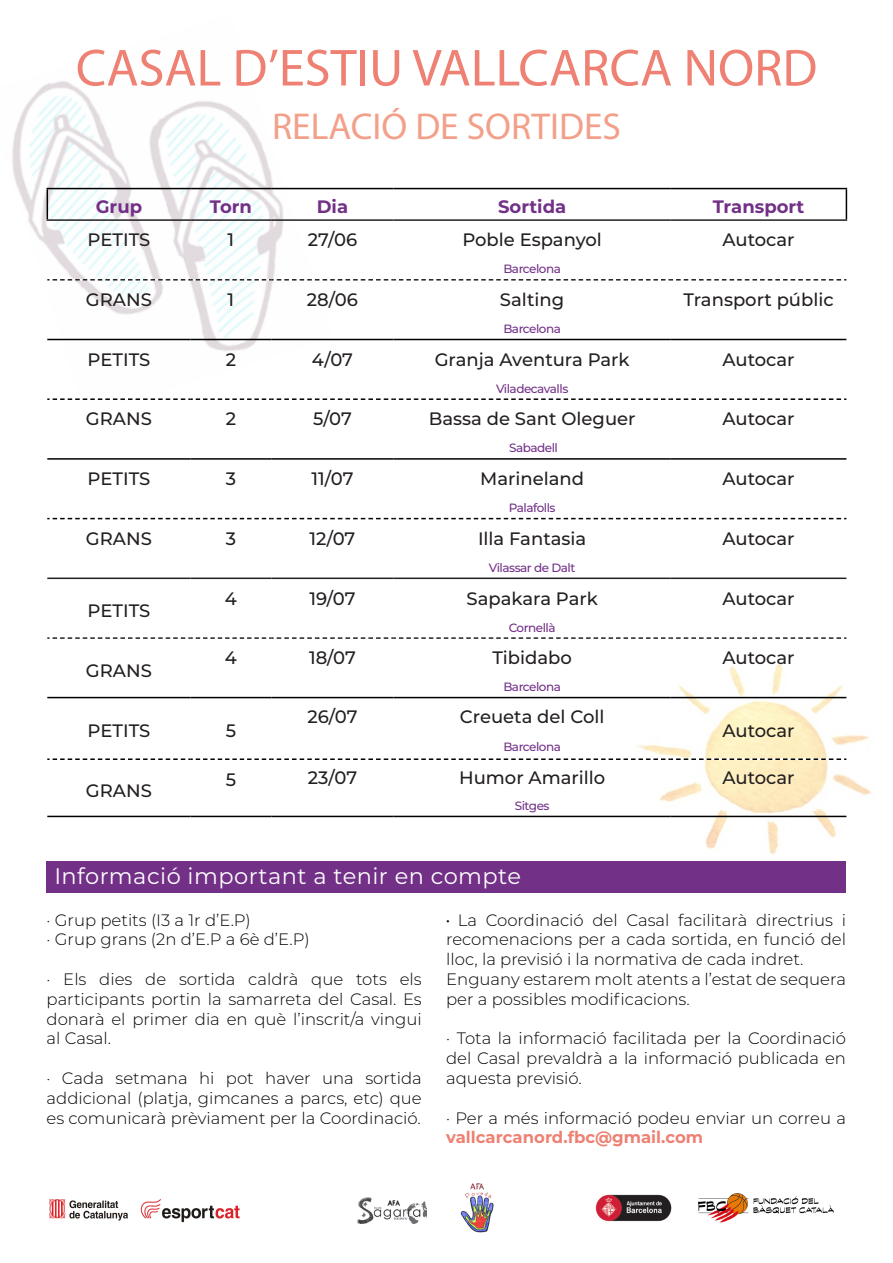
<style>
.page{position:relative;width:893px;height:1263px;background:#fff}
.page>*{position:absolute;margin:0;border:0;box-sizing:border-box;transform-origin:0 0}
.t1{font:52.5px "Myriad Pro";color:#ee8173}
.t2{font:37.5px "Myriad Pro";color:#f3a08a}
.t3{font:22.5px "Montserrat";letter-spacing:.02em;color:#fff}
.t4{font:500 18px "Montserrat";color:#231f20}
.t5{font:700 18px "Montserrat";color:#723087}
.t6{font:300 16.5px/19.8px "Montserrat";color:#000;text-align:justify}
.t7{font:500 12px "Montserrat";letter-spacing:-.04em;color:#723087}
.s1{font-family:"Myriad Pro";font-weight:400;font-size:18px}
.s2{font-weight:700;color:#ee8173}
</style>
<div class="page">
<img style="left:595px;top:1194px;width:77px;height:28px">
<img style="left:49px;top:1199px;width:191px;height:24px">
<img style="left:699px;top:1193px;width:134px;height:29px">
<img style="left:633px;top:663px;width:239px;height:192px">
<img style="left:12px;top:81px;width:320px;height:270px">
<hr style="left:47px;top:188px;width:144px;height:1px;background:#000">
<hr style="left:47px;top:189px;width:1px;height:30px;background:#000">
<hr style="left:191px;top:188px;width:80px;height:1px;background:#000">
<hr style="left:271px;top:188px;width:123px;height:1px;background:#000">
<hr style="left:394px;top:188px;width:277px;height:1px;background:#000">
<hr style="left:671px;top:188px;width:176px;height:1px;background:#000">
<hr style="left:846px;top:189px;width:1px;height:30px;background:#000">
<hr style="left:47px;top:219px;width:144px;height:2px;background:#231f20">
<hr style="left:191px;top:219px;width:80px;height:2px;background:#231f20">
<hr style="left:271px;top:219px;width:123px;height:2px;background:#231f20">
<hr style="left:394px;top:219px;width:277px;height:2px;background:#231f20">
<hr style="left:671px;top:219px;width:176px;height:2px;background:#231f20">
<hr style="left:47px;top:339px;width:144px;height:1px;background:#000">
<hr style="left:191px;top:339px;width:80px;height:1px;background:#000">
<hr style="left:271px;top:339px;width:123px;height:1px;background:#000">
<hr style="left:394px;top:339px;width:277px;height:1px;background:#000">
<hr style="left:671px;top:339px;width:175px;height:1px;background:#000">
<hr style="left:47px;top:458px;width:144px;height:2px;background:#000">
<hr style="left:191px;top:458px;width:80px;height:2px;background:#000">
<hr style="left:271px;top:458px;width:123px;height:2px;background:#000">
<hr style="left:394px;top:458px;width:277px;height:2px;background:#000">
<hr style="left:671px;top:458px;width:175px;height:2px;background:#000">
<hr style="left:47px;top:816px;width:144px;height:1px;background:#000">
<hr style="left:191px;top:816px;width:80px;height:1px;background:#000">
<hr style="left:271px;top:816px;width:123px;height:1px;background:#000">
<hr style="left:394px;top:816px;width:277px;height:1px;background:#000">
<hr style="left:671px;top:816px;width:175px;height:1px;background:#000">
<svg style="left:47px;top:279px;width:799px;height:2px"></svg>
<svg style="left:47px;top:398px;width:799px;height:2px"></svg>
<svg style="left:47px;top:518px;width:799px;height:1px"></svg>
<svg style="left:47px;top:637px;width:799px;height:2px"></svg>
<hr style="left:47px;top:577px;width:144px;height:2px;background:#231f20">
<hr style="left:191px;top:577px;width:80px;height:2px;background:#231f20">
<hr style="left:271px;top:577px;width:123px;height:2px;background:#231f20">
<hr style="left:394px;top:577px;width:277px;height:2px;background:#231f20">
<hr style="left:671px;top:577px;width:175px;height:2px;background:#231f20">
<hr style="left:47px;top:697px;width:144px;height:1px;background:#000">
<hr style="left:191px;top:697px;width:80px;height:1px;background:#000">
<hr style="left:271px;top:697px;width:123px;height:1px;background:#000">
<hr style="left:394px;top:697px;width:277px;height:1px;background:#000">
<hr style="left:671px;top:697px;width:175px;height:1px;background:#000">
<svg style="left:47px;top:758px;width:799px;height:2px"></svg>
<div style="left:47px;top:860px;width:799px;height:32px;background:#723087"></div>
<img style="left:357px;top:1197px;width:70px;height:27px">
<img style="left:461px;top:1183px;width:33px;height:50px">
<p class="t1" style="left:76px;top:36px;width:743px">CASAL D’ESTIU VALLCARCA NORD</p>
<p class="t2" style="left:272px;top:103px;width:350px">RELACIÓ DE SORTIDES</p>
<p class="t5" style="left:96px;top:194px;width:48px">Grup</p>
<p class="t5" style="left:210px;top:194px;width:44px">Torn</p>
<p class="t5" style="left:317px;top:194px;width:33px">Dia</p>
<p class="t5" style="left:498px;top:194px;width:70px">Sortida</p>
<p class="t5" style="left:713px;top:194px;width:93px">Transport</p>
<p class="t4" style="left:88px;top:227px;width:64px">PETITS</p>
<p class="t4" style="left:228px;top:227px;width:8px">1</p>
<p class="t4" style="left:308px;top:227px;width:51px">27/06</p>
<p class="t4" style="left:462px;top:227px;width:141px">Poble Espanyol</p>
<p class="t4" style="left:722px;top:227px;width:74px">Autocar</p>
<p class="t7" style="left:503px;top:261px;width:59px">Barcelona</p>
<p class="t4" style="left:86px;top:287px;width:67px">GRANS</p>
<p class="t4" style="left:228px;top:287px;width:8px">1</p>
<p class="t4" style="left:307px;top:287px;width:53px">28/06</p>
<p class="t4" style="left:500px;top:287px;width:66px">Salting</p>
<p class="t4" style="left:683px;top:287px;width:152px">Transport públic</p>
<p class="t7" style="left:503px;top:320px;width:59px">Barcelona</p>
<p class="t4" style="left:88px;top:347px;width:64px">PETITS</p>
<p class="t4" style="left:226px;top:347px;width:12px">2</p>
<p class="t4" style="left:312px;top:347px;width:43px">4/07</p>
<p class="t4" style="left:435px;top:347px;width:196px">Granja Aventura Park</p>
<p class="t4" style="left:722px;top:347px;width:74px">Autocar</p>
<p class="t7" style="left:496px;top:380px;width:74px">Viladecavalls</p>
<p class="t4" style="left:86px;top:406px;width:67px">GRANS</p>
<p class="t4" style="left:226px;top:406px;width:12px">2</p>
<p class="t4" style="left:313px;top:406px;width:40px">5/07</p>
<p class="t4" style="left:429px;top:406px;width:208px">Bassa de Sant Oleguer</p>
<p class="t4" style="left:722px;top:406px;width:74px">Autocar</p>
<p class="t7" style="left:509px;top:440px;width:50px">Sabadell</p>
<p class="t4" style="left:88px;top:466px;width:64px">PETITS</p>
<p class="t4" style="left:226px;top:466px;width:12px">3</p>
<p class="t4" style="left:311px;top:466px;width:43px">11/07</p>
<p class="t4" style="left:480px;top:466px;width:105px">Marineland</p>
<p class="t4" style="left:722px;top:466px;width:74px">Autocar</p>
<p class="t7" style="left:509px;top:499px;width:48px">Palafolls</p>
<p class="t4" style="left:86px;top:526px;width:67px">GRANS</p>
<p class="t4" style="left:226px;top:526px;width:12px">3</p>
<p class="t4" style="left:310px;top:526px;width:47px">12/07</p>
<p class="t4" style="left:478px;top:526px;width:110px">Illa Fantasia</p>
<p class="t4" style="left:722px;top:526px;width:74px">Autocar</p>
<p class="t7" style="left:489px;top:559px;width:88px">Vilassar de Dalt</p>
<p class="t4" style="left:88px;top:598px;width:64px">PETITS</p>
<p class="t4" style="left:225px;top:586px;width:14px">4</p>
<p class="t4" style="left:309px;top:586px;width:48px">19/07</p>
<p class="t4" style="left:467px;top:586px;width:133px">Sapakara Park</p>
<p class="t4" style="left:722px;top:586px;width:74px">Autocar</p>
<p class="t7" style="left:509px;top:619px;width:48px">Cornellà</p>
<p class="t4" style="left:86px;top:658px;width:67px">GRANS</p>
<p class="t4" style="left:225px;top:645px;width:14px">4</p>
<p class="t4" style="left:309px;top:645px;width:48px">18/07</p>
<p class="t4" style="left:492px;top:645px;width:81px">Tibidabo</p>
<p class="t4" style="left:722px;top:645px;width:74px">Autocar</p>
<p class="t7" style="left:503px;top:679px;width:59px">Barcelona</p>
<p class="t4" style="left:88px;top:718px;width:64px">PETITS</p>
<p class="t4" style="left:226px;top:718px;width:12px">5</p>
<p class="t4" style="left:307px;top:704px;width:52px">26/07</p>
<p class="t4" style="left:460px;top:704px;width:146px">Creueta del Coll</p>
<p class="t7" style="left:503px;top:739px;width:59px">Barcelona</p>
<p class="t4" style="left:722px;top:718px;width:74px">Autocar</p>
<p class="t4" style="left:86px;top:777px;width:67px">GRANS</p>
<p class="t4" style="left:226px;top:767px;width:12px">5</p>
<p class="t4" style="left:308px;top:765px;width:51px">23/07</p>
<p class="t4" style="left:459px;top:765px;width:148px">Humor Amarillo</p>
<p class="t4" style="left:722px;top:765px;width:74px">Autocar</p>
<p class="t7" style="left:515px;top:797px;width:36px">Sitges</p>
<p class="t3" style="left:54px;top:861px;width:468px">Informació important a tenir en compte</p>
<p class="t6" style="left:47px;top:909px;width:206px">· Grup petits (I3 a 1r d’E.P)</p>
<p class="t6" style="left:47px;top:929px;width:265px">· Grup grans (2n d’E.P a 6è d’E.P)</p>
<p class="t6" style="left:47px;top:969px;width:377px">· Els dies de sortida caldrà que tots els participants portin la samarreta del Casal. Es donarà el primer dia en què l’inscrit/a vingui al Casal.</p>
<p class="t6" style="left:47px;top:1068px;width:377px">· Cada setmana hi pot haver una sortida addicional (platja, gimcanes a parcs, etc) que es comunicarà prèviament per la Coordinació.</p>
<p class="t6" style="left:446px;top:909px;width:401px"><span class="s1">·</span> La Coordinació del Casal facilitarà directrius i recomenacions per a cada sortida, en funció del lloc, la previsió i la normativa de cada indret.</p>
<p class="t6" style="left:446px;top:969px;width:401px">Enguany estarem molt atents a l’estat de sequera per a possibles modificacions.</p>
<p class="t6" style="left:446px;top:1028px;width:401px">· Tota la informació facilitada per la Coordinació del Casal prevaldrà a la informació publicada en aquesta previsió.</p>
<p class="t6" style="left:446px;top:1107px;width:401px">· Per a més informació podeu enviar un correu a <span class="s2">vallcarcanord.fbc@gmail.com</span></p>
</div>
